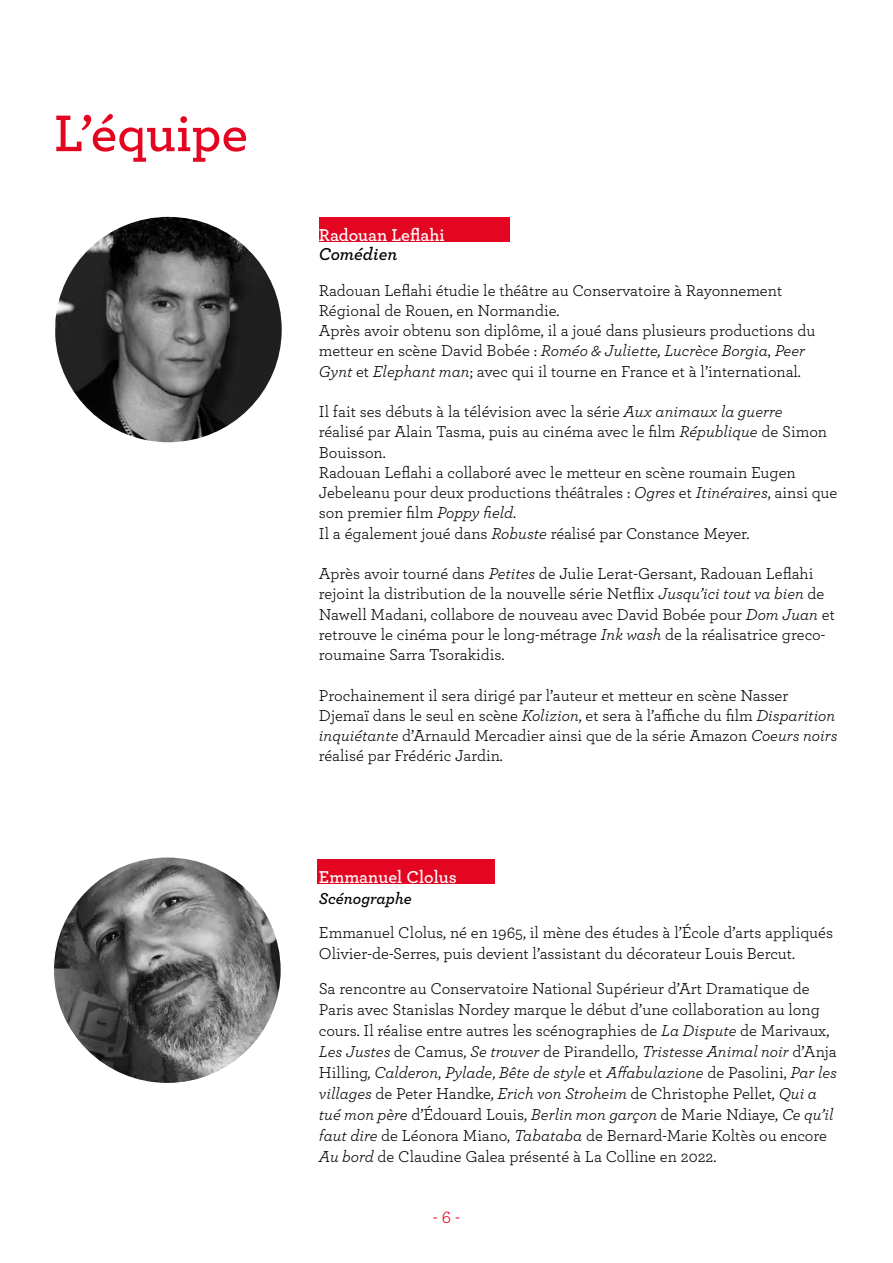
<style>
.page{position:relative;width:893px;height:1263px;background:#fff}
.page>*{position:absolute;margin:0;border:0;box-sizing:border-box;transform-origin:0 0}
.t1{font:600 54px "Archer";color:#e40521}
.t2{font:600 18px "Archer";color:#fff}
.t3{font:italic 600 18px "Archer";color:#000}
.t4{font:18px "Archer";color:#e40521}
.t5{font:16.5px/20.2px "Archer";color:#000}
.t6{font:italic 600 16.5px "Archer";color:#000}
.s1{font-style:italic}
</style>
<div class="page">
<div style="left:320px;top:217px;width:190px;height:25px;background:#e40521"></div>
<img style="left:55px;top:217px;width:227px;height:225px">
<div style="left:318px;top:859px;width:177px;height:24px;background:#e40521"></div>
<img style="left:54px;top:857px;width:227px;height:226px">
<h1 class="t1" style="left:54px;top:93px;width:195px">L’équipe</h1>
<p class="t2" style="left:319px;top:221px;width:127px">Radouan Leflahi</p>
<p class="t3" style="left:319px;top:241px;width:80px">Comédien</p>
<p class="t5" style="left:319px;top:279px;width:498px">Radouan Leflahi étudie le théâtre au Conservatoire à Rayonnement Régional de Rouen, en Normandie.<br>Après avoir obtenu son diplôme, il a joué dans plusieurs productions du metteur en scène David Bobée : <span class="s1">Roméo &amp; Juliette, Lucrèce Borgia</span>, <span class="s1">Peer Gynt</span> et <span class="s1">Elephant man</span>; avec qui il tourne en France et à l’international.</p>
<p class="t5" style="left:319px;top:401px;width:520px">Il fait ses débuts à la télévision avec la série <span class="s1">Aux animaux la guerre<br></span>réalisé par Alain Tasma, puis au cinéma avec le film <span class="s1">République</span> de Simon Bouisson.<br>Radouan Leflahi a collaboré avec le metteur en scène roumain Eugen Jebeleanu pour deux productions théâtrales : <span class="s1">Ogres</span> et <span class="s1">Itinéraires</span>, ainsi que son premier film <span class="s1">Poppy field</span>.<br>Il a également joué dans <span class="s1">Robuste</span> réalisé par Constance Meyer.</p>
<p class="t5" style="left:319px;top:563px;width:517px">Après avoir tourné dans <span class="s1">Petites</span> de Julie Lerat-Gersant, Radouan Leflahi rejoint la distribution de la nouvelle série Netflix <span class="s1">Jusqu’ici tout va bien</span> de Nawell Madani, collabore de nouveau avec David Bobée pour <span class="s1">Dom Juan</span> et retrouve le cinéma pour le long-métrage <span class="s1">Ink wash</span> de la réalisatrice greco&shy;roumaine Sarra Tsorakidis.</p>
<p class="t5" style="left:319px;top:684px;width:520px">Prochainement il sera dirigé par l’auteur et metteur en scène Nasser Djemaï dans le seul en scène <span class="s1">Kolizion</span>, et sera à l’affiche du film <span class="s1">Disparition inquiétante</span> d’Arnauld Mercadier ainsi que de la série Amazon <span class="s1">Coeurs noirs </span>réalisé par Frédéric Jardin.</p>
<p class="t2" style="left:319px;top:863px;width:139px">Emmanuel Clolus</p>
<p class="t6" style="left:319px;top:885px;width:94px">Scénographe</p>
<p class="t5" style="left:319px;top:921px;width:516px;line-height:21px">Emmanuel Clolus, né en 1965, il mène des études à l’École d’arts appliqués<br>Olivier-de-Serres, puis devient l’assistant du décorateur Louis Bercut.</p>
<p class="t5" style="left:319px;top:977px;width:520px;line-height:21px">Sa rencontre au Conservatoire National Supérieur d’Art Dramatique de Paris avec Stanislas Nordey marque le début d’une collaboration au long cours. Il réalise entre autres les scénographies de <span class="s1">La Dispute</span> de Marivaux, <span class="s1">Les Justes</span> de Camus, <span class="s1">Se trouver</span> de Pirandello, <span class="s1">Tristesse Animal noir</span> d’Anja Hilling, <span class="s1">Calderon</span>, <span class="s1">Pylade</span>, <span class="s1">Bête de style</span> et <span class="s1">Affabulazione</span> de Pasolini, <span class="s1">Par les villages</span> de Peter Handke, <span class="s1">Erich von Stroheim</span> de Christophe Pellet, <span class="s1">Qui a tué mon père</span> d’Édouard Louis, <span class="s1">Berlin mon garçon</span> de Marie Ndiaye, <span class="s1">Ce qu’il faut dire</span> de Léonora Miano, <span class="s1">Tabataba</span> de Bernard-Marie Koltès ou encore <span class="s1">Au bord</span> de Claudine Galea présenté à La Colline en 2022.</p>
<p class="t4" style="left:433px;top:1205px;width:29px">- 6 -</p>
</div>
